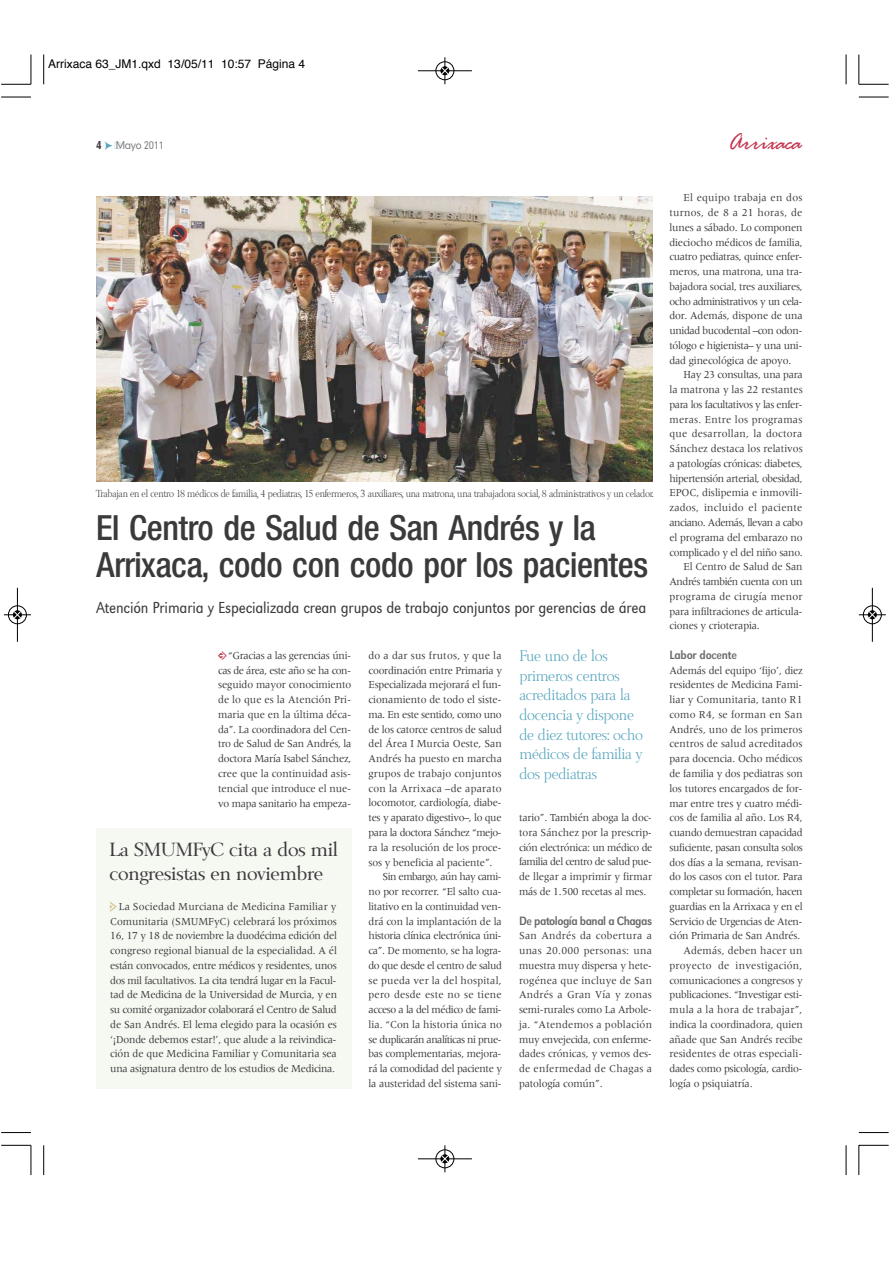
<style>
.page{position:relative;width:893px;height:1263px;background:#fff}
.page>*{position:absolute;margin:0;border:0;box-sizing:border-box;transform-origin:0 0}
.t1{font:600 34.5px/36.9px "Colnova";letter-spacing:-.01em;color:#3a393b}
.t2{font:24.6px "Rage Italic Plain";letter-spacing:-.015em;color:#c23650}
.t3{font:18.45px/23.4px "Belfast";letter-spacing:-.01em;color:#3a393b}
.t4{font:16.65px "URW Grotesk T Ligh Extr Narr";letter-spacing:-.01em;color:#3a393b}
.t5{font:300 14.7px/19.6px "Belfast";letter-spacing:-.015em;color:#55a4bd;scale:.95 1}
.t6{font:12.6px "URW Grotesk T Regu Extr Narr";letter-spacing:-.04em;color:#69686a}
.t7{font:12.6px "URW Grotesk T Regu Extr Narr";letter-spacing:-.02em;color:#69686a}
.t8{font:12px "Helvetica";color:#000}
.t9{font:11.1px/14.7px "Meridien";letter-spacing:-.02em;color:#3a393b;text-align:justify;scale:.95 1}
.t10{font:10.5px "Geometric 706 BT Medium B";letter-spacing:-.025em;color:#7e7e7f;scale:.9 1}
.t11{font:300 9.9px "Belfast";letter-spacing:-.02em;color:#3a393b;scale:.9 1}
.s1{font-family:"Geometric 706 BT Black Condensed B";font-size:11.1px;color:#3a393b}
.s2{font-family:"Pointers";font-size:11.1px;color:#55a4bd}
.s3{font-family:"Pointers";color:#c23650}
.s4{font-family:"Pointers";color:#d1be80}
</style>
<div class="page">
<div style="left:96px;top:828px;width:255px;height:260px;background:#f6f8f2"></div>
<svg style="left:43px;top:55px;width:1px;height:29px"></svg>
<hr style="left:1px;top:97px;width:30px;height:1px;background:#000">
<svg style="left:31px;top:55px;width:1px;height:29px"></svg>
<hr style="left:1px;top:84px;width:30px;height:1px;background:#000">
<svg style="left:845px;top:55px;width:1px;height:29px"></svg>
<hr style="left:858px;top:97px;width:30px;height:1px;background:#000">
<svg style="left:858px;top:55px;width:1px;height:29px"></svg>
<hr style="left:858px;top:84px;width:30px;height:1px;background:#000">
<hr style="left:43px;top:1145px;width:1px;height:30px;background:#000">
<hr style="left:1px;top:1132px;width:30px;height:1px;background:#000">
<hr style="left:31px;top:1145px;width:1px;height:30px;background:#000">
<hr style="left:1px;top:1145px;width:30px;height:1px;background:#000">
<hr style="left:845px;top:1145px;width:1px;height:30px;background:#000">
<hr style="left:858px;top:1132px;width:30px;height:1px;background:#000">
<hr style="left:858px;top:1145px;width:1px;height:30px;background:#000">
<hr style="left:858px;top:1145px;width:30px;height:1px;background:#000">
<hr style="left:418px;top:71px;width:54px;height:1px;background:#000">
<svg style="left:435px;top:57px;width:19px;height:27px"></svg>
<img style="left:96px;top:196px;width:556px;height:285px">
<hr style="left:872px;top:588px;width:1px;height:54px;background:#000">
<svg style="left:858px;top:605px;width:27px;height:19px"></svg>
<hr style="left:17px;top:588px;width:1px;height:54px;background:#000">
<svg style="left:4px;top:605px;width:27px;height:19px"></svg>
<hr style="left:418px;top:1159px;width:54px;height:1px;background:#000">
<svg style="left:435px;top:1145px;width:19px;height:27px"></svg>
<p class="t8" style="left:48px;top:59px;width:258px">Arrixaca 63_JM1.qxd 13/05/11 10:57 Página 4</p>
<p class="t10" style="left:96px;top:141px;width:77px"><span class="s1">4</span> <span class="s2">c</span> Mayo 2011</p>
<p class="t2" style="left:728px;top:132px;width:75px">Arrixaca</p>
<p class="t11" style="left:96px;top:489px;width:621px">Trabajan en el centro 18 médicos de familia, 4 pediatras, 15 enfermeros, 3 auxiliares, una matrona, una trabajadora social, 8 administrativos y un celador.</p>
<h1 class="t1" style="left:96px;top:513px;width:553px">El Centro de Salud de San Andrés y la<br>Arrixaca, codo con codo por los pacientes</h1>
<h2 class="t4" style="left:96px;top:602px;width:551px">Atención Primaria y Especializada crean grupos de trabajo conjuntos por gerencias de área</h2>
<p class="t9" style="left:218px;top:649px;width:142px"><span class="s3">m</span>“Gracias a las gerencias úni&shy;cas de área, este año se ha con&shy;seguido mayor conocimiento de lo que es la Atención Pri&shy;maria que en la última déca&shy;da”. La coordinadora del Cen&shy;tro de Salud de San Andrés, la doctora María Isabel Sánchez, cree que la continuidad asis&shy;tencial que introduce el nue&shy;vo mapa sanitario ha empeza-</p>
<h2 class="t3" style="left:109px;top:840px;width:230px">La SMUMFyC cita a dos mil congresistas en noviembre</h2>
<p class="t9" style="left:110px;top:900px;width:240px"><span class="s4">h</span>La Sociedad Murciana de Medicina Familiar y Comunitaria (SMUMFyC) celebrará los próximos 16, 17 y 18 de noviembre la duodécima edición del congreso regional bianual de la especialidad. A él están convocados, entre médicos y residentes, unos dos mil facultativos. La cita tendrá lugar en la Facul&shy;tad de Medicina de la Universidad de Murcia, y en su comité organizador colaborará el Centro de Salud de San Andrés. El lema elegido para la ocasión es ‘¡Donde debemos estar!’, que alude a la reivindica&shy;ción de que Medicina Familiar y Comunitaria sea una asignatura dentro de los estudios de Medicina.</p>
<p class="t9" style="left:368px;top:649px;width:142px">do a dar sus frutos, y que la coordinación entre Primaria y Especializada mejorará el fun&shy;cionamiento de todo el siste&shy;ma. En este sentido, como uno de los catorce centros de salud del Área I Murcia Oeste, San Andrés ha puesto en marcha grupos de trabajo conjuntos con la Arrixaca –de aparato locomotor, cardiología, diabe&shy;tes y aparato digestivo–, lo que para la doctora Sánchez “mejo&shy;ra la resolución de los proce&shy;sos y beneficia al paciente”.</p>
<p class="t9" style="left:368px;top:870px;width:142px;text-indent:14px">Sin embargo, aún hay cami&shy;no por recorrer. “El salto cua&shy;litativo en la continuidad ven&shy;drá con la implantación de la historia clínica electrónica úni&shy;ca”. De momento, se ha logra&shy;do que desde el centro de salud se pueda ver la del hospital, pero desde este no se tiene acceso a la del médico de fami&shy;lia. “Con la historia única no se duplicarán analíticas ni prue&shy;bas complementarias, mejora&shy;rá la comodidad del paciente y la austeridad del sistema sani-</p>
<h3 class="t5" style="left:519px;top:648px;width:132px">Fue uno de los primeros centros acreditados para la docencia y dispone de diez tutores: ocho médicos de familia y dos pediatras</h3>
<p class="t9" style="left:519px;top:811px;width:142px">tario”. También aboga la doc&shy;tora Sánchez por la prescrip&shy;ción electrónica: un médico de familia del centro de salud pue&shy;de llegar a imprimir y firmar más de 1.500 recetas al mes.</p>
<p class="t6" style="left:519px;top:916px;width:134px">De patología banal a Chagas</p>
<p class="t9" style="left:519px;top:929px;width:142px">San Andrés da cobertura a unas 20.000 personas: una muestra muy dispersa y hete&shy;rogénea que incluye de San Andrés a Gran Vía y zonas semi-rurales como La Arbole&shy;ja. “Atendemos a población muy envejecida, con enferme&shy;dades crónicas, y vemos des&shy;de enfermedad de Chagas a patología común”.</p>
<p class="t9" style="left:669px;top:191px;width:142px;text-indent:14px">El equipo trabaja en dos turnos, de 8 a 21 horas, de lunes a sábado. Lo componen dieciocho médicos de familia, cuatro pediatras, quince enfer&shy;meros, una matrona, una tra&shy;bajadora social, tres auxiliares, ocho administrativos y un cela&shy;dor. Además, dispone de una unidad bucodental –con odon&shy;tólogo e higienista– y una uni&shy;dad ginecológica de apoyo.</p>
<p class="t9" style="left:669px;top:368px;width:142px;text-indent:14px">Hay 23 consultas, una para la matrona y las 22 restantes para los facultativos y las enfer&shy;meras. Entre los programas que desarrollan, la doctora Sánchez destaca los relativos a patologías crónicas: diabetes, hipertensión arterial, obesidad, EPOC, dislipemia e inmovili&shy;zados, incluido el paciente anciano. Además, llevan a cabo el programa del embarazo no complicado y el del niño sano.</p>
<p class="t9" style="left:669px;top:560px;width:142px;text-indent:14px">El Centro de Salud de San Andrés también cuenta con un programa de cirugía menor para infiltraciones de articula&shy;ciones y crioterapia.</p>
<p class="t7" style="left:669px;top:651px;width:69px">Labor docente</p>
<p class="t9" style="left:669px;top:664px;width:142px">Además del equipo ‘fijo’, diez residentes de Medicina Fami&shy;liar y Comunitaria, tanto R1 como R4, se forman en San Andrés, uno de los primeros centros de salud acreditados para docencia. Ocho médicos de familia y dos pediatras son los tutores encargados de for&shy;mar entre tres y cuatro médi&shy;cos de familia al año. Los R4, cuando demuestran capacidad suficiente, pasan consulta solos dos días a la semana, revisan&shy;do los casos con el tutor. Para completar su formación, hacen guardias en la Arrixaca y en el Servicio de Urgencias de Aten&shy;ción Primaria de San Andrés.</p>
<p class="t9" style="left:669px;top:944px;width:142px;text-indent:14px">Además, deben hacer un proyecto de investigación, comunicaciones a congresos y publicaciones. “Investigar esti&shy;mula a la hora de trabajar”, indica la coordinadora, quien añade que San Andrés recibe residentes de otras especiali&shy;dades como psicología, cardio&shy;logía o psiquiatría.</p>
</div>
